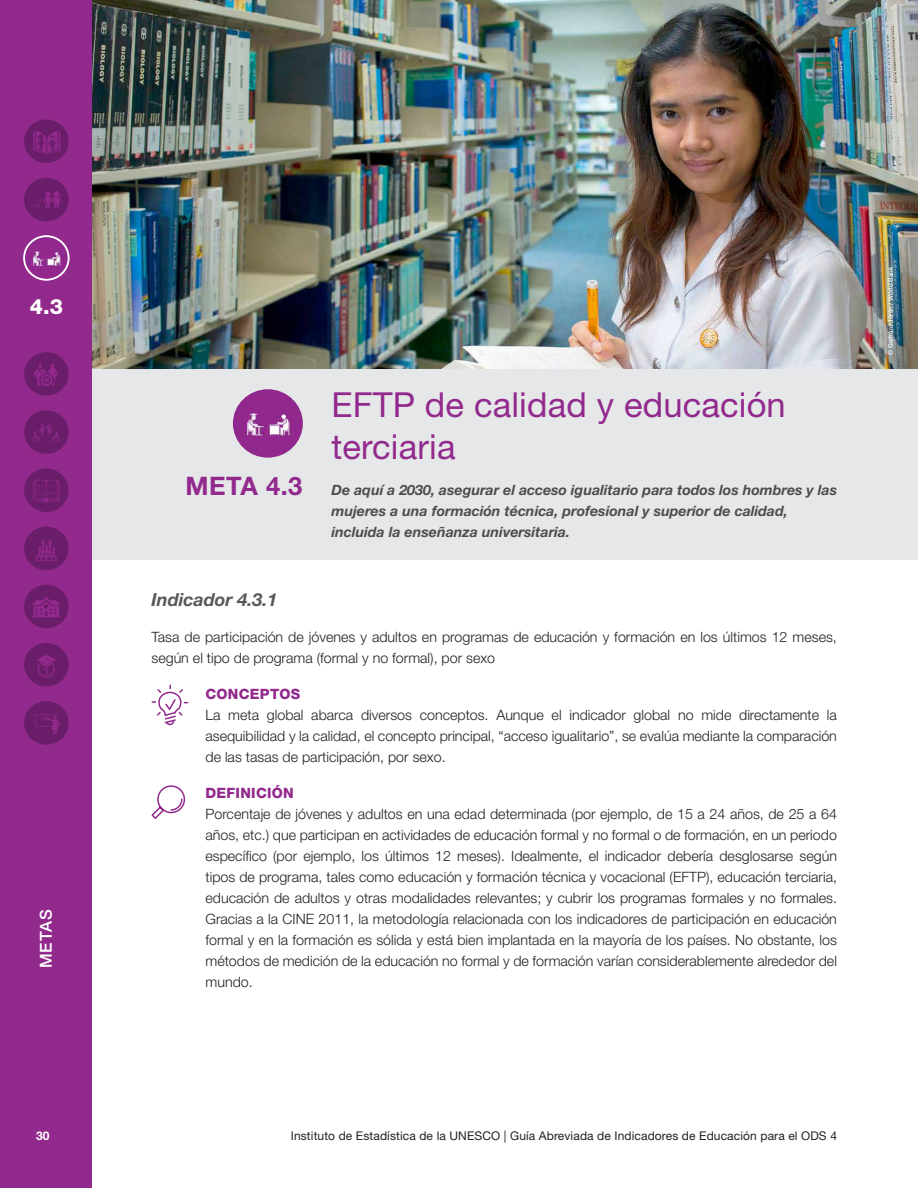
<style>
.page{position:relative;width:918px;height:1188px;background:#fff}
.page>*{position:absolute;margin:0;border:0;box-sizing:border-box;transform-origin:0 0}
.t1{font:34.5px/42px "Helvetica Neue LT Std";letter-spacing:.005em;color:#92298d}
.t2{font:800 21px "Helvetica Neue LT Std";color:#fff}
.t3{font:italic 700 18px "Helvetica Neue LT Std";color:#58595b}
.t4{font:500 16.5px "Helvetica Neue LT Std";color:#fff}
.t5{font:300 14.25px/21px "Helvetica Neue LT Std";color:#231f20;text-align:justify}
.t6{font:italic 700 14.25px/21px "Helvetica Neue LT Std";color:#4d4d4f}
.t7{font:800 14.25px "Helvetica Neue LT Std";letter-spacing:.02em;color:#92298d}
.t8{font:12px "Helvetica Neue LT Std";letter-spacing:.01em;color:#231f20}
.t9{font:700 12px "Helvetica Neue LT Std";color:#fff}
.t10{font:500 6.3px "Helvetica Neue LT Std";color:#fff}
.s1{font-style:normal;font-size:25.5px;color:#92298d}
</style>
<div class="page">
<div style="left:65px;top:369px;width:853px;height:191px;background:#e6e7e8"></div>
<img style="left:92px;top:0;width:826px;height:369px">
<svg style="left:151px;top:684px;width:38px;height:42px"></svg>
<svg style="left:151px;top:785px;width:35px;height:34px"></svg>
<div style="left:0;top:0;width:92px;height:1188px;background:#92298d"></div>
<img style="left:24px;top:119px;width:45px;height:44px">
<img style="left:24px;top:237px;width:43px;height:42px">
<div style="left:23px;top:235px;width:47px;height:46px;border:2px solid #fff;border-radius:50%"></div>
<img style="left:24px;top:352px;width:45px;height:44px">
<img style="left:24px;top:410px;width:45px;height:44px">
<img style="left:24px;top:468px;width:45px;height:44px">
<img style="left:24px;top:527px;width:45px;height:43px">
<img style="left:24px;top:585px;width:45px;height:43px">
<img style="left:24px;top:701px;width:45px;height:44px">
<img style="left:24px;top:643px;width:45px;height:44px">
<img style="left:24px;top:178px;width:45px;height:43px">
<img style="left:233px;top:389px;width:70px;height:69px">
<h2 class="t2" style="left:30px;top:294px;width:35px">4.3</h2>
<p class="t4" style="left:36px;top:968px;width:60px;rotate:-90deg">METAS</p>
<h1 class="t1" style="left:332px;top:383px;width:456px">EFTP de calidad y educación terciaria</h1>
<p class="t6" style="left:332px;top:479px;width:507px;text-indent:-146px"><span class="s1">META 4.3</span> De aquí a 2030, asegurar el acceso igualitario para todos los hombres y las mujeres a una formación técnica, profesional y superior de calidad, incluida la enseñanza universitaria.</p>
<p class="t3" style="left:152px;top:588px;width:128px">Indicador 4.3.1</p>
<p class="t5" style="left:152px;top:626px;width:687px">Tasa de participación de jóvenes y adultos en programas de educación y formación en los últimos 12 meses, según el tipo de programa (formal y no formal), por sexo</p>
<p class="t7" style="left:205px;top:685px;width:96px">CONCEPTOS</p>
<p class="t5" style="left:205px;top:704px;width:633px">La meta global abarca diversos conceptos. Aunque el indicador global no mide directamente la asequibilidad y la calidad, el concepto principal, “acceso igualitario”, se evalúa mediante la comparación de las tasas de participación, por sexo.</p>
<p class="t7" style="left:205px;top:784px;width:90px">DEFINICIÓN</p>
<p class="t5" style="left:205px;top:803px;width:633px">Porcentaje de jóvenes y adultos en una edad determinada (por ejemplo, de 15 a 24 años, de 25 a 64 años, etc.) que participan en actividades de educación formal y no formal o de formación, en un periodo específico (por ejemplo, los últimos 12 meses). Idealmente, el indicador debería desglosarse según tipos de programa, tales como educación y formación técnica y vocacional (EFTP), educación terciaria, educación de adultos y otras modalidades relevantes; y cubrir los programas formales y no formales.<br>Gracias a la CINE 2011, la metodología relacionada con los indicadores de participación en educación formal y en la formación es sólida y está bien implantada en la mayoría de los países. No obstante, los métodos de medición de la educación no formal y de formación varían considerablemente alrededor del mundo.</p>
<p class="t10" style="left:887px;top:355px;width:90px;rotate:-90deg">© Gerhard Jörén / World Bank</p>
<p class="t9" style="left:36px;top:1128px;width:15px">30</p>
<p class="t8" style="left:291px;top:1128px;width:548px">Instituto de Estadística de la UNESCO | Guía Abreviada de Indicadores de Educación para el ODS 4</p>
</div>
